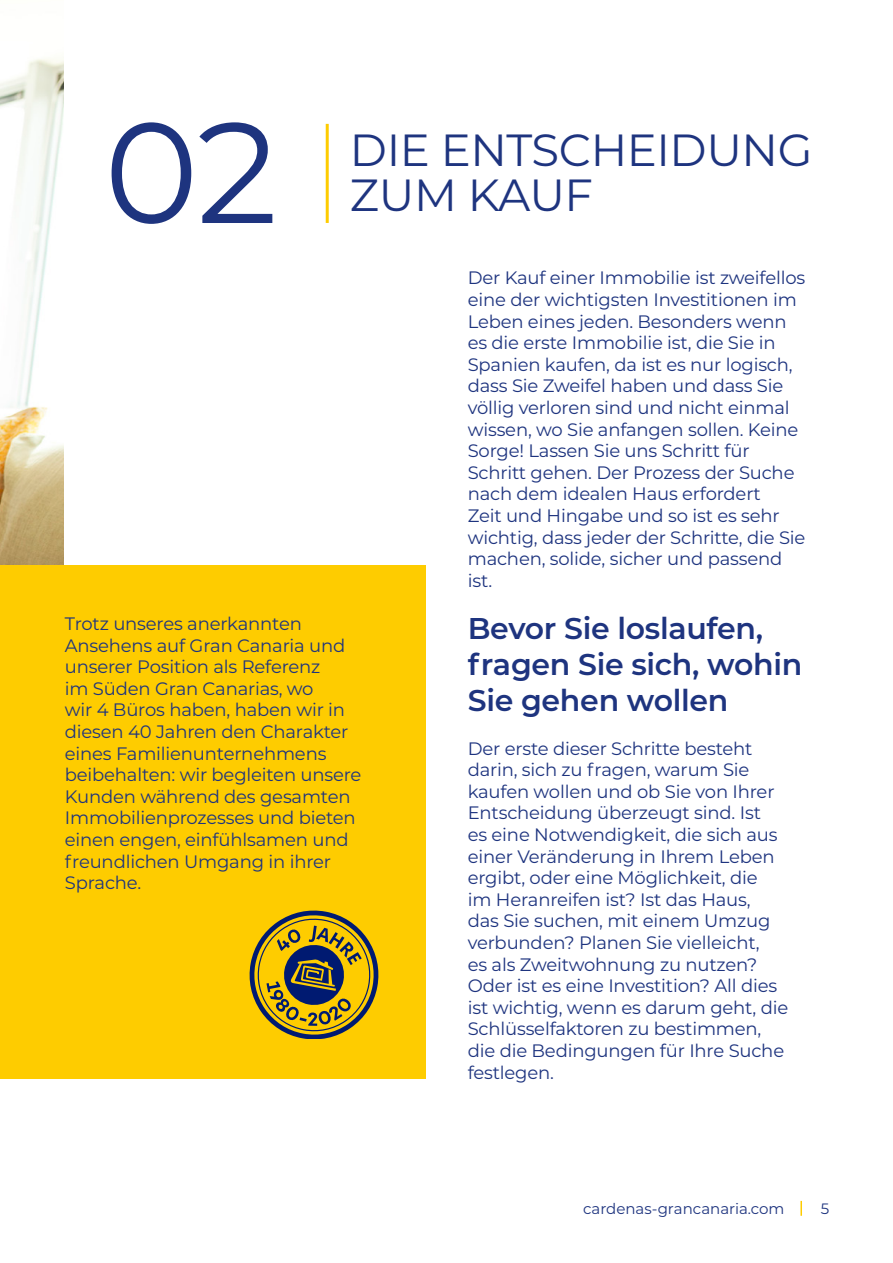
<style>
.page{position:relative;width:893px;height:1263px;background:#fff}
.page>*{position:absolute;margin:0;border:0;box-sizing:border-box;transform-origin:0 0}
.t1{font:142.5px "Montserrat";color:#1e347f}
.t2{font:45px "Montserrat";letter-spacing:-.01em;color:#1e347f}
.t3{font:600 30px/36px "Montserrat";letter-spacing:-.01em;color:#1e347f}
.t4{font:18px/21.6px "Montserrat";letter-spacing:-.01em;color:#1e347f}
.t5{font:15px "Montserrat";color:#1e347f}
</style>
<div class="page">
<img style="left:0;top:59px;width:64px;height:506px">
<div style="left:0;top:565px;width:425px;height:514px;background:#fecc00"></div>
<hr style="left:326px;top:124px;width:3px;height:99px;background:#fecc00">
<svg style="left:250px;top:910px;width:128px;height:128px"></svg>
<svg style="left:800px;top:1201px;width:2px;height:15px"></svg>
<p class="t1" style="left:104px;top:74px;width:175px">02</p>
<p class="t2" style="left:350px;top:119px;width:464px">DIE ENTSCHEIDUNG</p>
<p class="t2" style="left:350px;top:164px;width:245px">ZUM KAUF</p>
<p class="t4" style="left:65px;top:612px;width:298px">Trotz unseres anerkannten<br>Ansehens auf Gran Canaria und unserer Position als Referenz<br>im Süden Gran Canarias, wo<br>wir 4 Büros haben, haben wir in diesen 40 Jahren den Charakter eines Familienunternehmens beibehalten: wir begleiten unsere<br>Kunden während des gesamten<br>Immobilienprozesses und bieten einen engen, einfühlsamen und freundlichen Umgang in ihrer<br>Sprache.</p>
<p class="t4" style="left:468px;top:267px;width:339px">Der Kauf einer Immobilie ist zweifellos eine der wichtigsten Investitionen im Leben eines jeden. Besonders wenn es die erste Immobilie ist, die Sie in Spanien kaufen, da ist es nur logisch, dass Sie Zweifel haben und dass Sie völlig verloren sind und nicht einmal wissen, wo Sie anfangen sollen. Keine Sorge! Lassen Sie uns Schritt für Schritt gehen. Der Prozess der Suche nach dem idealen Haus erfordert<br>Zeit und Hingabe und so ist es sehr wichtig, dass jeder der Schritte, die Sie machen, solide, sicher und passend ist.</p>
<p class="t3" style="left:468px;top:609px;width:336px">Bevor Sie loslaufen, fragen Sie sich, wohin<br>Sie gehen wollen</p>
<p class="t4" style="left:468px;top:737px;width:322px">Der erste dieser Schritte besteht darin, sich zu fragen, warum Sie kaufen wollen und ob Sie von Ihrer<br>Entscheidung überzeugt sind. Ist<br>es eine Notwendigkeit, die sich aus einer Veränderung in Ihrem Leben ergibt, oder eine Möglichkeit, die<br>im Heranreifen ist? Ist das Haus,<br>das Sie suchen, mit einem Umzug verbunden? Planen Sie vielleicht,<br>es als Zweitwohnung zu nutzen?<br>Oder ist es eine Investition? All dies ist wichtig, wenn es darum geht, die<br>Schlüsselfaktoren zu bestimmen, die die Bedingungen für Ihre Suche festlegen.</p>
<p class="t5" style="left:583px;top:1198px;width:203px">cardenas-grancanaria.com</p>
<p class="t5" style="left:821px;top:1198px;width:10px">5</p>
</div>
